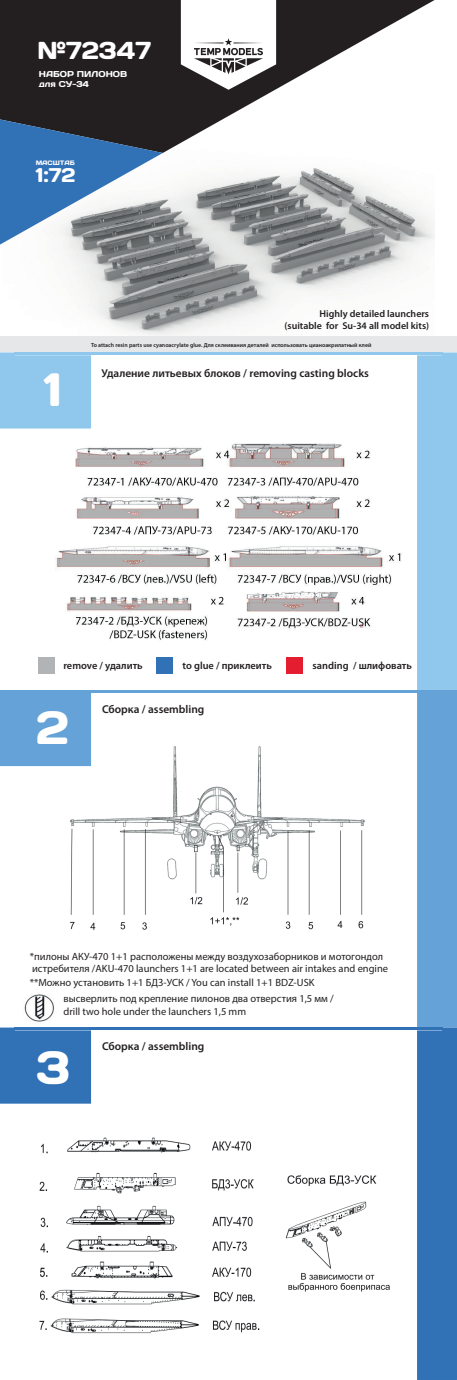
<style>
.page{position:relative;width:457px;height:1380px;background:#fff}
.page>*{position:absolute;margin:0;border:0;box-sizing:border-box;transform-origin:0 0}
.t1{font:46.73px "Days";color:#fff}
.t2{font:24.5px "Days";color:#fff}
.t3{font:19.78px "Days";color:#fff}
.t4{font:600 11.38px "Myriad Pro";color:#231f20}
.t5{font:10.5px/13.1px "Myriad Pro";color:#231f20}
.t6{font:600 10.33px "Myriad Pro";color:#231f20}
.t7{font:600 9.97px/11.9px "Myriad Pro";color:#231f20;text-align:right}
.t8{font:8.58px/10.2px "Days";color:#fff}
.t9{font:6.3px "Days";color:#fff}
.t10{font:600 5.77px "Myriad Pro";color:#231f20}
</style>
<div class="page">
<img style="left:39px;top:428px;width:362px;height:213px">
<img style="left:63px;top:168px;width:371px;height:168px">
<img style="left:39px;top:1137px;width:221px;height:197px">
<img style="left:49px;top:746px;width:316px;height:184px">
<svg style="left:0;top:0;width:434px;height:153px;fill:#231f20"></svg>
<svg style="left:0;top:119px;width:163px;height:125px"></svg>
<div style="left:0;top:690px;width:91px;height:76px;background:#64a2d7"></div>
<hr style="left:91px;top:690px;width:326px;height:2px;background:#64a2d7">
<hr style="left:15px;top:690px;width:76px;height:2px;background:#64a2d7">
<div style="left:0;top:336px;width:456px;height:16px;background:#e6e7e9"></div>
<hr style="left:91px;top:352px;width:326px;height:3px;background:#90c8ed">
<div style="left:0;top:352px;width:91px;height:76px;background:#90c8ed"></div>
<hr style="left:15px;top:352px;width:76px;height:3px;background:#90c8ed">
<svg style="left:417px;top:352px;width:39px;height:1027px;background:#619ed3"></svg>
<div style="left:0;top:1027px;width:91px;height:76px;background:#3171b6"></div>
<hr style="left:15px;top:1027px;width:76px;height:3px;background:#3171b6">
<hr style="left:91px;top:1027px;width:326px;height:3px;background:#3171b6">
<hr style="left:417px;top:1027px;width:24px;height:3px;background:#3171b6">
<div style="left:38px;top:657px;width:17px;height:17px;background:#b1b3b4"></div>
<div style="left:156px;top:657px;width:17px;height:17px;background:#3171b6"></div>
<div style="left:285px;top:657px;width:17px;height:17px;background:#e51d31"></div>
<svg style="left:181px;top:0;width:95px;height:90px"></svg>
<img style="left:24px;top:994px;width:30px;height:28px">
<img style="left:285px;top:1175px;width:105px;height:117px">
<h2 class="t2" style="left:37px;top:35px;width:115px">№72347</h2>
<p class="t8" style="left:39px;top:68px;width:90px">НАБОР ПИЛОНОВ для СУ-34</p>
<p class="t9" style="left:36px;top:158px;width:41px">МАСШТАБ</p>
<h3 class="t3" style="left:36px;top:163px;width:41px">1:72</h3>
<h1 class="t1" style="left:44px;top:360px;width:20px">1</h1>
<p class="t7" style="left:284px;top:308px;width:146px">Highly detailed launchers (suitable for Su-34 all model kits)</p>
<p class="t10" style="left:91px;top:341px;width:282px">To attach resin parts use cyanoacrylate glue. Для склеивания деталей использовать цианоакрилатный клей</p>
<p class="t4" style="left:101px;top:365px;width:268px">Удаление литьевых блоков / removing casting blocks</p>
<p class="t6" style="left:182px;top:659px;width:91px">to glue / приклеить</p>
<p class="t6" style="left:312px;top:659px;width:101px">sanding / шлифовать</p>
<p class="t6" style="left:63px;top:659px;width:81px">remove / удалить</p>
<p class="t4" style="left:102px;top:702px;width:104px">Сборка / assembling</p>
<h1 class="t1" style="left:36px;top:697px;width:34px">2</h1>
<p class="t5" style="left:30px;top:949px;width:359px">*пилоны АКУ-470 1+1 расположены между воздухозаборников и мотогондол истребителя /AKU-470 launchers 1+1 are located between air intakes and engine **Можно установить 1+1 БДЗ-УСК / You can install 1+1 BDZ-USK</p>
<p class="t5" style="left:63px;top:991px;width:271px;line-height:12.6px">высверлить под крепление пилонов два отверстия 1,5 мм / drill two hole under the launchers 1,5 mm</p>
<h1 class="t1" style="left:36px;top:1037px;width:35px">3</h1>
<p class="t4" style="left:102px;top:1038px;width:104px">Сборка / assembling</p>
</div>
